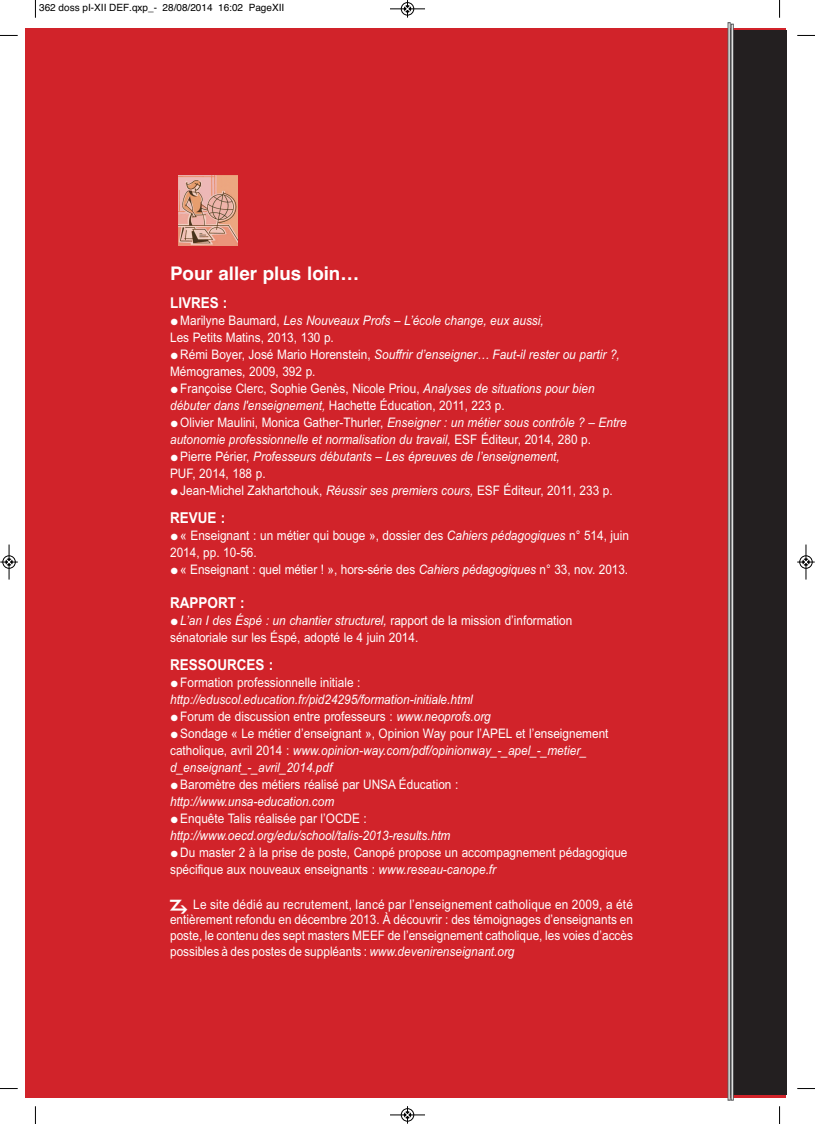
<style>
.page{position:relative;width:815px;height:1124px;background:#fff}
.page>*{position:absolute;margin:0;border:0;box-sizing:border-box;transform-origin:0 0}
.t1{font:700 18.75px "Helvetica";color:#fff}
.t2{font:700 15px "Arial";color:#fff;scale:.9 1}
.t3{font:13.12px/17px "Arial";color:#fff;scale:.9 1}
.t4{font:italic 13.12px/17px "Arial";color:#fff;scale:.9 1}
.t5{font:10px "Helvetica";color:#000}
.s1{font-style:italic}
.s2{font-style:normal}
.s3{font-family:"Pointers";font-size:17.5px}
</style>
<div class="page">
<div style="left:25px;top:28px;width:761px;height:1069px;background:#d1232a"></div>
<div style="left:728px;top:30px;width:59px;height:1064px;background:#231f20"></div>
<div style="left:731px;top:24px;width:2px;height:1076px;border:1px solid #57585a"></div>
<img style="left:178px;top:175px;width:59px;height:70px">
<svg style="left:35px;top:0;width:1px;height:18px"></svg>
<svg style="left:0;top:35px;width:18px;height:1px"></svg>
<svg style="left:779px;top:0;width:1px;height:18px"></svg>
<svg style="left:797px;top:35px;width:18px;height:1px"></svg>
<svg style="left:35px;top:1106px;width:1px;height:17px"></svg>
<svg style="left:0;top:1088px;width:18px;height:1px"></svg>
<svg style="left:779px;top:1106px;width:1px;height:17px"></svg>
<svg style="left:797px;top:1088px;width:18px;height:1px"></svg>
<div style="left:401px;top:2px;width:13px;height:14px;border:1px solid #fff;border-radius:50%"></div>
<hr style="left:390px;top:9px;width:35px;height:1px;background:#000">
<div style="left:401px;top:2px;width:13px;height:13px;border:1px solid #000;border-radius:50%"></div>
<svg style="left:404px;top:0;width:7px;height:18px"></svg>
<hr style="left:390px;top:1114px;width:35px;height:1px;background:#000">
<div style="left:401px;top:1108px;width:13px;height:13px;border:1px solid #000;border-radius:50%"></div>
<svg style="left:404px;top:1106px;width:7px;height:17px"></svg>
<div style="left:2px;top:555px;width:14px;height:13px;border:1px solid #fff;border-radius:50%"></div>
<hr style="left:9px;top:544px;width:1px;height:35px;background:#000">
<div style="left:3px;top:555px;width:12px;height:13px;border:1px solid #000;border-radius:50%"></div>
<svg style="left:0;top:558px;width:18px;height:7px"></svg>
<div style="left:799px;top:555px;width:14px;height:13px;border:1px solid #fff;border-radius:50%"></div>
<hr style="left:806px;top:544px;width:1px;height:35px;background:#000">
<div style="left:800px;top:555px;width:12px;height:13px;border:1px solid #000;border-radius:50%"></div>
<svg style="left:797px;top:558px;width:18px;height:7px"></svg>
<p class="t5" style="left:39px;top:2px;width:247px">362 doss pI-XII DEF.qxp_- 28/08/2014 16:02 PageXII</p>
<h1 class="t1" style="left:170px;top:263px;width:191px">Pour aller plus loin…</h1>
<p class="t2" style="left:170px;top:294px;width:65px">LIVRES :</p>
<p class="t3" style="left:170px;top:312px;width:417px">● Marilyne Baumard, <span class="s1">Les Nouveaux Profs – L’école change, eux aussi,<br></span>Les Petits Matins, 2013, 130 p.</p>
<p class="t3" style="left:170px;top:346px;width:501px">● Rémi Boyer, José Mario Horenstein, <span class="s1">Souffrir d’enseigner… Faut-il rester ou partir ?,<br></span>Mémogrames, 2009, 392 p.</p>
<p class="t3" style="left:170px;top:380px;width:473px">● Françoise Clerc, Sophie Genès, Nicole Priou, <span class="s1">Analyses de situations pour bien débuter dans l'enseignement,</span> Hachette Éducation, 2011, 223 p.</p>
<p class="t4" style="left:170px;top:414px;width:509px">● <span class="s2">Olivier Maulini, Monica Gather-Thurler,</span> Enseigner : un métier sous contrôle ? – Entre autonomie professionnelle et normalisation du travail, <span class="s2">ESF Éditeur, 2014, 280 p.</span></p>
<p class="t4" style="left:170px;top:448px;width:435px">● <span class="s2">Pierre Périer,</span> Professeurs débutants – Les épreuves de l’enseignement,<br><span class="s2">PUF, 2014, 188 p.</span></p>
<p class="t3" style="left:170px;top:482px;width:493px">● Jean-Michel Zakhartchouk, <span class="s1">Réussir ses premiers cours,</span> ESF Éditeur, 2011, 233 p.</p>
<p class="t2" style="left:170px;top:508px;width:63px">REVUE :</p>
<p class="t3" style="left:170px;top:526px;width:511px">● « Enseignant : un métier qui bouge », dossier des <span class="s1">Cahiers pédagogiques</span> n° 514, juin<br>2014, pp. 10-56.</p>
<p class="t3" style="left:170px;top:560px;width:511px">● « Enseignant : quel métier ! », hors-série des <span class="s1">Cahiers pédagogiques</span> n° 33, nov. 2013.</p>
<p class="t2" style="left:170px;top:593px;width:84px">RAPPORT :</p>
<p class="t3" style="left:170px;top:611px;width:448px">● <span class="s1">L’an I des Éspé : un chantier structurel,</span> rapport de la mission d’information sénatoriale sur les Éspé, adopté le 4 juin 2014.</p>
<p class="t2" style="left:170px;top:655px;width:116px">RESSOURCES :</p>
<p class="t4" style="left:170px;top:673px;width:338px">● <span class="s2">Formation professionnelle initiale : </span>http://eduscol.education.fr/pid24295/formation-initiale.html</p>
<p class="t3" style="left:170px;top:707px;width:358px">● Forum de discussion entre professeurs : <span class="s1">www.neoprofs.org</span></p>
<p class="t3" style="left:170px;top:724px;width:489px">● Sondage « Le métier d’enseignant », Opinion Way pour l’APEL et l’enseignement catholique, avril 2014 : <span class="s1">www.opinion-way.com/pdf/opinionway_-_apel_-_metier_ d_enseignant_-_avril_2014.pdf</span></p>
<p class="t3" style="left:170px;top:775px;width:322px">● Baromètre des métiers réalisé par UNSA Éducation : <span class="s1">http://www.unsa-education.com</span></p>
<p class="t4" style="left:170px;top:809px;width:313px">● <span class="s2">Enquête Talis réalisée par l’OCDE : </span>http://www.oecd.org/edu/school/talis-2013-results.htm</p>
<p class="t3" style="left:170px;top:843px;width:510px">● Du master 2 à la prise de poste, Canopé propose un accompagnement pédagogique spécifique aux nouveaux enseignants : <span class="s1">www.reseau-canope.fr</span></p>
<p class="t3" style="left:170px;top:896px;width:516px;line-height:15.6px;text-align:justify"><span class="s3">z</span> Le site dédié au recrutement, lancé par l’enseignement catholique en 2009, a été entièrement refondu en décembre 2013. À découvrir : des témoignages d’enseignants en poste, le contenu des sept masters MEEF de l’enseignement catholique, les voies d’accès possibles à des postes de suppléants : <span class="s1">www.devenirenseignant.org</span></p>
</div>
